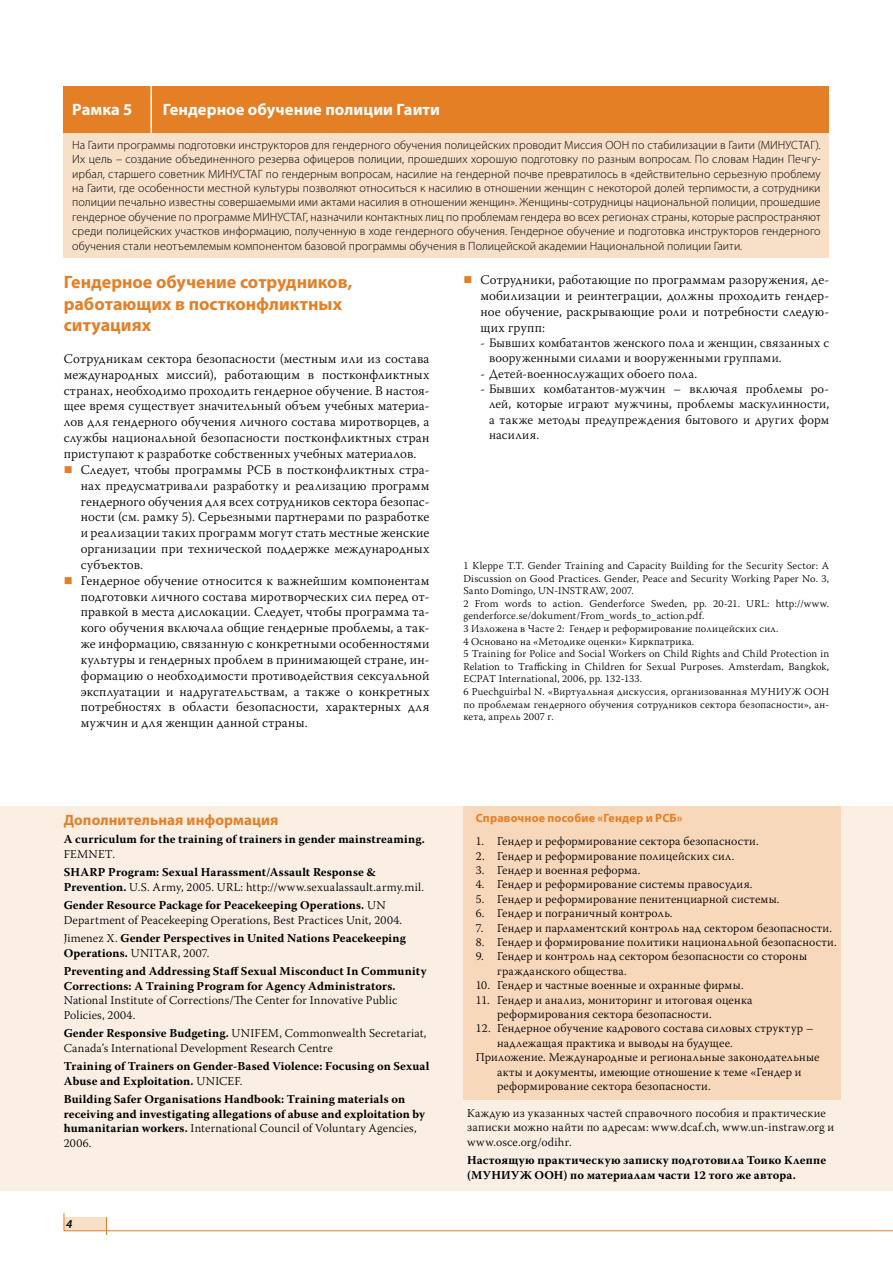
<style>
.page{position:relative;width:893px;height:1263px;background:#fff}
.page>*{position:absolute;margin:0;border:0;box-sizing:border-box;transform-origin:0 0}
.t1{font:700 18px/21.6px "Myriad Pro";color:#e47f26}
.t2{font:700 16.5px "Myriad Pro";letter-spacing:.005em;color:#fff}
.t3{font:700 15px "Myriad Pro";letter-spacing:.01em;color:#e47f26}
.t4{font:300 13.2px/15.9px "Warnock Pro";letter-spacing:.015em;color:#000;text-align:justify}
.t5{font:300 12.75px/15.3px "Warnock Pro";letter-spacing:.015em;color:#000}
.t6{font:300 12px/14.4px "Warnock Pro";letter-spacing:.015em;color:#000}
.t7{font:300 12px/14.4px "Myriad Pro";color:#000;text-align:justify}
.t8{font:700 12px/14.4px "Warnock Pro";letter-spacing:.015em;color:#000}
.t9{font:700 12px "Myriad Pro";letter-spacing:.015em;color:#e47f26}
.t10{font:italic 600 12px "Myriad Pro";color:#000}
.t11{font:300 10.5px/12.6px "Warnock Pro";letter-spacing:.02em;color:#000}
.s1{font-weight:300}
.s2{font-weight:700}
</style>
<div class="page">
<div style="left:64px;top:1217px;width:42px;height:14px;background:#f7dfc8"></div>
<hr style="left:64px;top:1230px;width:829px;height:1px;background:#e47f26">
<svg style="left:64px;top:1213px;width:1px;height:17px"></svg>
<svg style="left:106px;top:1217px;width:1px;height:18px"></svg>
<div style="left:0;top:806px;width:893px;height:385px;background:#fbefe3"></div>
<div style="left:463px;top:806px;width:378px;height:293px;background:#f7d8bb"></div>
<div style="left:64px;top:131px;width:765px;height:127px;background:#f7dfc8"></div>
<div style="left:64px;top:86px;width:765px;height:47px;background:#e47f26"></div>
<hr style="left:150px;top:86px;width:2px;height:47px;background:#fff">
<p class="t2" style="left:72px;top:99px;width:62px">Рамка 5</p>
<p class="t2" style="left:163px;top:99px;width:279px">Гендерное обучение полиции Гаити</p>
<p class="t7" style="left:72px;top:137px;width:750px">На Гаити программы подготовки инструкторов для гендерного обучения полицейских проводит Миссия ООН по стабилизации в Гаити (МИНУСТАГ).<br>Их цель – создание объединенного резерва офицеров полиции, прошедших хорошую подготовку по разным вопросам. По словам Надин Печгу&shy;ирбал, старшего советник МИНУСТАГ по гендерным вопросам, насилие на гендерной почве превратилось в «действительно серьезную проблему на Гаити, где особенности местной культуры позволяют относиться к насилию в отношении женщин с некоторой долей терпимости, а сотрудники полиции печально известны совершаемыми ими актами насилия в отношении женщин». Женщины-сотрудницы национальной полиции, прошедшие гендерное обучение по программе МИНУСТАГ, назначили контактных лиц по проблемам гендера во всех регионах страны, которые распространяют среди полицейских участков информацию, полученную в ходе гендерного обучения. Гендерное обучение и подготовка инструкторов гендерного обучения стали неотъемлемым компонентом базовой программы обучения в Полицейской академии Национальной полиции Гаити.</p>
<h1 class="t1" style="left:64px;top:271px;width:290px">Гендерное обучение сотрудников, работающих в постконфликтных ситуациях</h1>
<p class="t4" style="left:64px;top:350px;width:367px">Сотрудникам сектора безопасности (местным или из состава</p>
<p class="t4" style="left:64px;top:366px;width:367px">международных миссий), работающим в постконфликтных</p>
<p class="t4" style="left:64px;top:382px;width:367px">странах, необходимо проходить гендерное обучение. В настоя-</p>
<p class="t4" style="left:64px;top:398px;width:367px">щее время существует значительный объем учебных материа-</p>
<p class="t4" style="left:64px;top:414px;width:367px">лов для гендерного обучения личного состава миротворцев, а</p>
<p class="t4" style="left:64px;top:430px;width:367px">службы национальной безопасности постконфликтных стран</p>
<p class="t4" style="left:64px;top:445px;width:354px">приступают к разработке собственных учебных материалов.</p>
<p class="t4" style="left:81px;top:461px;width:350px">Следует, чтобы программы РСБ в постконфликтных стра-</p>
<p class="t4" style="left:81px;top:477px;width:350px">нах предусматривали разработку и реализацию программ</p>
<p class="t4" style="left:81px;top:493px;width:350px">гендерного обучения для всех сотрудников сектора безопас-</p>
<p class="t4" style="left:81px;top:509px;width:350px">ности (см. рамку 5). Серьезными партнерами по разработке</p>
<p class="t4" style="left:81px;top:525px;width:350px">и реализации таких программ могут стать местные женские</p>
<p class="t4" style="left:81px;top:540px;width:350px">организации при технической поддержке международных</p>
<p class="t4" style="left:81px;top:556px;width:64px">субъектов.</p>
<p class="t4" style="left:81px;top:572px;width:350px">Гендерное обучение относится к важнейшим компонентам</p>
<p class="t4" style="left:81px;top:588px;width:350px">подготовки личного состава миротворческих сил перед от-</p>
<p class="t4" style="left:81px;top:604px;width:350px">правкой в места дислокации. Следует, чтобы программа та-</p>
<p class="t4" style="left:81px;top:620px;width:350px">кого обучения включала общие гендерные проблемы, а так-</p>
<p class="t4" style="left:81px;top:635px;width:350px">же информацию, связанную с конкретными особенностями</p>
<p class="t4" style="left:81px;top:651px;width:350px">культуры и гендерных проблем в принимающей стране, ин-</p>
<p class="t4" style="left:81px;top:667px;width:350px">формацию о необходимости противодействия сексуальной</p>
<p class="t4" style="left:81px;top:683px;width:350px">эксплуатации и надругательствам, а также о конкретных</p>
<p class="t4" style="left:81px;top:699px;width:350px">потребностях в области безопасности, характерных для</p>
<p class="t4" style="left:81px;top:715px;width:228px">мужчин и для женщин данной страны.</p>
<p class="t3" style="left:64px;top:810px;width:216px">Дополнительная информация</p>
<p class="t8" style="left:64px;top:832px;width:363px">A curriculum for the training of trainers in gender mainstreaming.</p>
<p class="t6" style="left:64px;top:846px;width:53px">FEMNET.</p>
<p class="t8" style="left:64px;top:865px;width:362px">SHARP Program: Sexual Harassment/Assault Response &amp;<br>Prevention. <span class="s1">U.S. Army, 2005. URL: http://www.sexualassault.army.mil.</span></p>
<p class="t6" style="left:64px;top:898px;width:340px"><span class="s2">Gender Resource Package for Peacekeeping Operations.</span> UN<br>Department of Peacekeeping Operations, Best Practices Unit, 2004.</p>
<p class="t8" style="left:64px;top:931px;width:344px"><span class="s1">Jimenez X.</span> Gender Perspectives in United Nations Peacekeeping<br>Operations. <span class="s1">UNITAR, 2007.</span></p>
<p class="t8" style="left:64px;top:964px;width:364px">Preventing and Addressing Staff Sexual Misconduct In Community<br>Corrections: A Training Program for Agency Administrators.</p>
<p class="t6" style="left:64px;top:993px;width:335px">National Institute of Corrections/The Center for Innovative Public<br>Policies, 2004.</p>
<p class="t6" style="left:64px;top:1026px;width:364px"><span class="s2">Gender Responsive Budgeting.</span> UNIFEM, Commonwealth Secretariat,<br>Canada’s International Development Research Centre</p>
<p class="t8" style="left:64px;top:1059px;width:367px">Training of Trainers on Gender-Based Violence: Focusing on Sexual<br>Abuse and Exploitation. <span class="s1">UNICEF.</span></p>
<p class="t8" style="left:64px;top:1092px;width:363px">Building Safer Organisations Handbook: Training materials on receiving and investigating allegations of abuse and exploitation by humanitarian workers. <span class="s1">International Council of Voluntary Agencies, 2006.</span></p>
<p class="t10" style="left:66px;top:1216px;width:8px">4</p>
<p class="t4" style="left:480px;top:272px;width:350px">Сотрудники, работающие по программам разоружения, де&shy;мобилизации и реинтеграции, должны проходить гендер&shy;ное обучение, раскрывающие роли и потребности следую&shy;щих групп:</p>
<p class="t5" style="left:489px;top:335px;width:342px;text-indent:-9px">- Бывших комбатантов женского пола и женщин, связанных с вооруженными силами и вооруженными группами.</p>
<p class="t5" style="left:480px;top:366px;width:218px">- Детей-военнослужащих обоего пола.</p>
<p class="t5" style="left:489px;top:381px;width:342px;text-align:justify;text-indent:-9px">- Бывших комбатантов-мужчин – включая проблемы ро&shy;лей, которые играют мужчины, проблемы маскулинности, а также методы предупреждения бытового и других форм насилия.</p>
<p class="t11" style="left:463px;top:559px;width:367px">1 Kleppe T.T. Gender Training and Capacity Building for the Security Sector: A Discussion on Good Practices. Gender, Peace and Security Working Paper No. 3, Santo Domingo, UN-INSTRAW, 2007.<br>2 From words to action. Genderforce Sweden, pp. 20-21. URL: http://www. genderforce.se/dokument/From_words_to_action.pdf.<br>3 Изложена в Частe 2: Гендер и реформирование полицейских сил.<br>4 Основано на «Методике оценки» Киркпатрика.<br>5 Training for Police and Social Workers on Child Rights and Child Protection in Relation to Trafficking in Children for Sexual Purposes. Amsterdam, Bangkok, ECPAT International, 2006, pp. 132-133.<br>6 Puechguirbal N. «Виртуальная дискуссия, организованная МУНИУЖ ООН по проблемам гендерного обучения сотрудников сектора безопасности», ан&shy;кета, апрель 2007 г.</p>
<p class="t9" style="left:476px;top:810px;width:208px">Справочное пособие «Гендер и РСБ»</p>
<p class="t6" style="left:476px;top:834px;width:284px">1. Гендер и реформирование сектора безопасности.</p>
<p class="t6" style="left:476px;top:848px;width:260px">2. Гендер и реформирование полицейских сил.</p>
<p class="t6" style="left:476px;top:863px;width:166px">3. Гендер и военная реформа.</p>
<p class="t6" style="left:476px;top:877px;width:278px">4. Гендер и реформирование системы правосудия.</p>
<p class="t6" style="left:476px;top:891px;width:305px">5. Гендер и реформирование пенитенциарной системы.</p>
<p class="t6" style="left:476px;top:906px;width:198px">6. Гендер и пограничный контроль.</p>
<p class="t6" style="left:476px;top:920px;width:358px">7. Гендер и парламентский контроль над сектором безопасности.</p>
<p class="t6" style="left:476px;top:935px;width:362px">8. Гендер и формирование политики национальной безопасности.</p>
<p class="t6" style="left:497px;top:949px;width:311px;text-indent:-21px">9. Гендер и контроль над сектором безопасности со стороны гражданского общества.</p>
<p class="t6" style="left:476px;top:978px;width:269px">10. Гендер и частные военные и охранные фирмы.</p>
<p class="t6" style="left:497px;top:992px;width:257px;text-indent:-21px">11. Гендер и анализ, мониторинг и итоговая оценка реформирования сектора безопасности.</p>
<p class="t6" style="left:476px;top:1021px;width:339px">12. Гендерное обучение кадрового состава силовых структур –</p>
<p class="t6" style="left:497px;top:1035px;width:237px">надлежащая практика и выводы на будущее.</p>
<p class="t6" style="left:476px;top:1050px;width:345px">Приложение. Международные и региональные законодательные</p>
<p class="t6" style="left:497px;top:1064px;width:306px">акты и документы, имеющие отношение к теме «Гендер и</p>
<p class="t6" style="left:497px;top:1079px;width:215px">реформирование сектора безопасности.</p>
<p class="t6" style="left:467px;top:1106px;width:369px">Каждую из указанных частей справочного пособия и практические записки можно найти по адресам: www.dcaf.ch, www.un-instraw.org и www.osce.org/odihr.</p>
<p class="t8" style="left:467px;top:1153px;width:360px">Настоящую практическую записку подготовила Тоико Клеппе (МУНИУЖ ООН) по материалам части 12 того же автора.</p>
</div>
